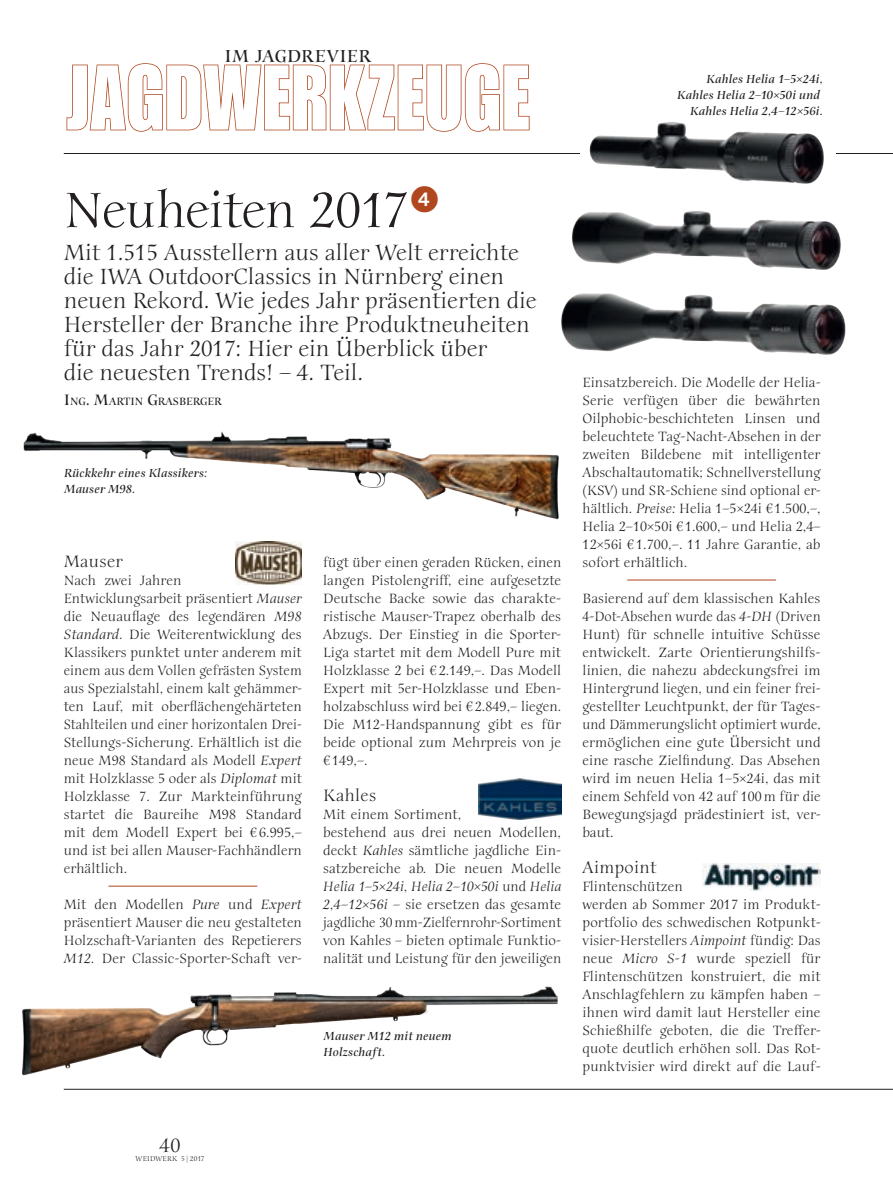
<style>
.page{position:relative;width:893px;height:1191px;background:#fff}
.page>*{position:absolute;margin:0;border:0;box-sizing:border-box;transform-origin:0 0}
.t1{font:90px "Impact LT Std";letter-spacing:.02em;color:#fff;scale:.85 1}
.t2{font:54px "Anima ITC Std";letter-spacing:-.015em;color:#231f20}
.t3{font:24px/24px "Anima ITC Std";color:#231f20}
.t4{font:21px "Anima ITC Std";color:#231f20}
.t5{font:700 18.9px "Anima ITC Std";letter-spacing:.025em;color:#231f20}
.t6{font:18px "Anima ITC Std";letter-spacing:.02em;color:#231f20}
.t7{font:14.7px/18px "Anima ITC Std";letter-spacing:.005em;color:#231f20;text-align:justify}
.t8{font:italic 700 12.75px/15.8px "Anima ITC Std";letter-spacing:.01em;color:#231f20}
.t9{font:700 11.55px "Anima ITC Std";color:#231f20}
.t10{font:7.5px "Anima ITC Std";letter-spacing:.03em;color:#231f20}
.s1{font-size:16.5px}
.s2{font-style:italic}
</style>
<div class="page">
<svg style="left:66px;top:63px;width:464px;height:69px"></svg>
<hr style="left:64px;top:153px;width:829px;height:1px;background:#231f20">
<hr style="left:64px;top:1089px;width:829px;height:1px;background:#231f20">
<hr style="left:108px;top:886px;width:149px;height:1px;background:#b0471f">
<hr style="left:627px;top:580px;width:149px;height:1px;background:#b0471f">
<img style="left:478px;top:778px;width:83px;height:42px">
<img style="left:703px;top:863px;width:118px;height:28px">
<img style="left:580px;top:122px;width:256px;height:62px">
<img style="left:572px;top:211px;width:269px;height:59px">
<img style="left:561px;top:293px;width:285px;height:62px">
<img style="left:23px;top:431px;width:536px;height:89px">
<img style="left:22px;top:986px;width:536px;height:90px">
<img style="left:235px;top:542px;width:67px;height:43px">
<p class="t5" style="left:224px;top:46px;width:148px">IM JAGDREVIER</p>
<h1 class="t1" style="left:66px;top:45px;width:547px">JAGDWERKZEUGE</h1>
<p class="t8" style="left:677px;top:72px;width:147px;text-align:right">Kahles Helia 1–5×24i,<br>Kahles Helia 2–10×50i und<br>Kahles Helia 2,4–12×56i.</p>
<h2 class="t2" style="left:64px;top:181px;width:346px">Neuheiten 2017</h2>
<p class="t3" style="left:64px;top:240px;width:474px">Mit 1.515 Ausstellern aus aller Welt erreichte die IWA OutdoorClassics in Nürnberg einen neuen Rekord. Wie jedes Jahr präsentierten die Hersteller der Branche ihre Produktneuheiten für das Jahr 2017: Hier ein Überblick über<br>die neuesten Trends! – 4. Teil.</p>
<p class="t9" style="left:64px;top:395px;width:160px"><span class="s1">I</span>NG<span class="s1">. M</span>ARTIN <span class="s1">G</span>RASBERGER</p>
<p class="t8" style="left:64px;top:465px;width:145px">Rückkehr eines Klassikers:<br>Mauser M98.</p>
<p class="t6" style="left:64px;top:551px;width:61px">Mauser</p>
<p class="t7" style="left:64px;top:571px;width:240px;text-align:left">Nach zwei Jahren Entwicklungsarbeit präsentiert <span class="s2">Mauser </span>die Neuauflage des legendären <span class="s2">M98<br>Standard</span>. Die Weiterentwicklung des Klassikers punktet unter anderem mit einem aus dem Vollen gefrästen System aus Spezialstahl, einem kalt gehämmer&shy;ten Lauf, mit oberflächengehärteten Stahlteilen und einer horizontalen Drei-Stellungs-Sicherung. Erhältlich ist die neue M98 Standard als Modell <span class="s2">Expert </span>mit Holzklasse 5 oder als <span class="s2">Diplomat</span> mit Holzklasse 7. Zur Markteinführung startet die Baureihe M98 Standard mit dem Modell Expert bei € 6.995,– und ist bei allen Mauser-Fachhändlern erhältlich.</p>
<p class="t7" style="left:64px;top:895px;width:240px">Mit den Modellen <span class="s2">Pure</span> und <span class="s2">Expert </span>präsentiert Mauser die neu gestalteten Holzschaft-Varianten des Repetierers <span class="s2">M12.</span> Der Classic-Sporter-Schaft ver-</p>
<p class="t7" style="left:323px;top:553px;width:240px">fügt über einen geraden Rücken, einen langen Pistolengriff, eine aufgesetzte Deutsche Backe sowie das charakte&shy;ristische Mauser-Trapez oberhalb des Abzugs. Der Einstieg in die Sporter-Liga startet mit dem Modell Pure mit Holzklasse 2 bei € 2.149,–. Das Modell Expert mit 5er-Holzklasse und Eben&shy;holzabschluss wird bei € 2.849,– liegen.<br>Die M12-Handspannung gibt es für beide optional zum Mehrpreis von je € 149,–.</p>
<p class="t6" style="left:323px;top:785px;width:54px">Kahles</p>
<p class="t7" style="left:323px;top:805px;width:240px;text-align:left">Mit einem Sortiment,<br>bestehend aus drei neuen Modellen, deckt <span class="s2">Kahles</span> sämtliche jagdliche Ein&shy;satzbereiche ab. Die neuen Modelle <span class="s2">Helia 1–5×24i, Helia 2–10×50i</span> und <span class="s2">Helia 2,4–12×56i</span> – sie ersetzen das gesamte jagdliche 30mm-Zielfernrohr-Sortiment von Kahles – bieten optimale Funktio&shy;nalität und Leistung für den jeweiligen</p>
<p class="t8" style="left:324px;top:1028px;width:129px">Mauser M12 mit neuem<br>Holzschaft.</p>
<p class="t7" style="left:583px;top:373px;width:240px">Einsatzbereich. Die Modelle der Helia-Serie verfügen über die bewährten Oilphobic-beschichteten Linsen und beleuchtete Tag-Nacht-Absehen in der zweiten Bildebene mit intelligenter Abschaltautomatik; Schnellverstellung (KSV) und SR-Schiene sind optional er&shy;hältlich. <span class="s2">Preise:</span> Helia 1–5×24i € 1.500,–, Helia 2–10×50i € 1.600,– und Helia 2,4– 12×56i € 1.700,–. 11 Jahre Garantie, ab sofort erhältlich.</p>
<p class="t7" style="left:583px;top:589px;width:240px">Basierend auf dem klassischen Kahles 4-Dot-Absehen wurde das <span class="s2">4-DH</span> (Driven Hunt) für schnelle intuitive Schüsse entwickelt. Zarte Orientierungshilfs&shy;linien, die nahezu abdeckungsfrei im Hintergrund liegen, und ein feiner frei&shy;gestellter Leuchtpunkt, der für Tages&shy;und Dämmerungslicht optimiert wurde, ermöglichen eine gute Übersicht und eine rasche Zielfindung. Das Absehen wird im neuen Helia 1–5×24i, das mit einem Sehfeld von 42 auf 100m für die Bewegungsjagd prädestiniert ist, ver&shy;baut.</p>
<p class="t6" style="left:583px;top:857px;width:75px">Aimpoint</p>
<p class="t7" style="left:583px;top:877px;width:240px;text-align:left">Flintenschützen<br>werden ab Sommer 2017 im Produkt&shy;portfolio des schwedischen Rotpunkt&shy;visier-Herstellers <span class="s2">Aimpoint</span> fündig: Das neue <span class="s2">Micro S-1</span> wurde speziell für Flintenschützen konstruiert, die mit Anschlagfehlern zu kämpfen haben – ihnen wird damit laut Hersteller eine Schießhilfe geboten, die die Treffer&shy;quote deutlich erhöhen soll. Das Rot&shy;punktvisier wird direkt auf die Lauf-</p>
<h3 class="t4" style="left:160px;top:1134px;width:22px">40</h3>
<p class="t10" style="left:136px;top:1154px;width:70px">WEIDWERK 5 | 2017</p>
</div>
